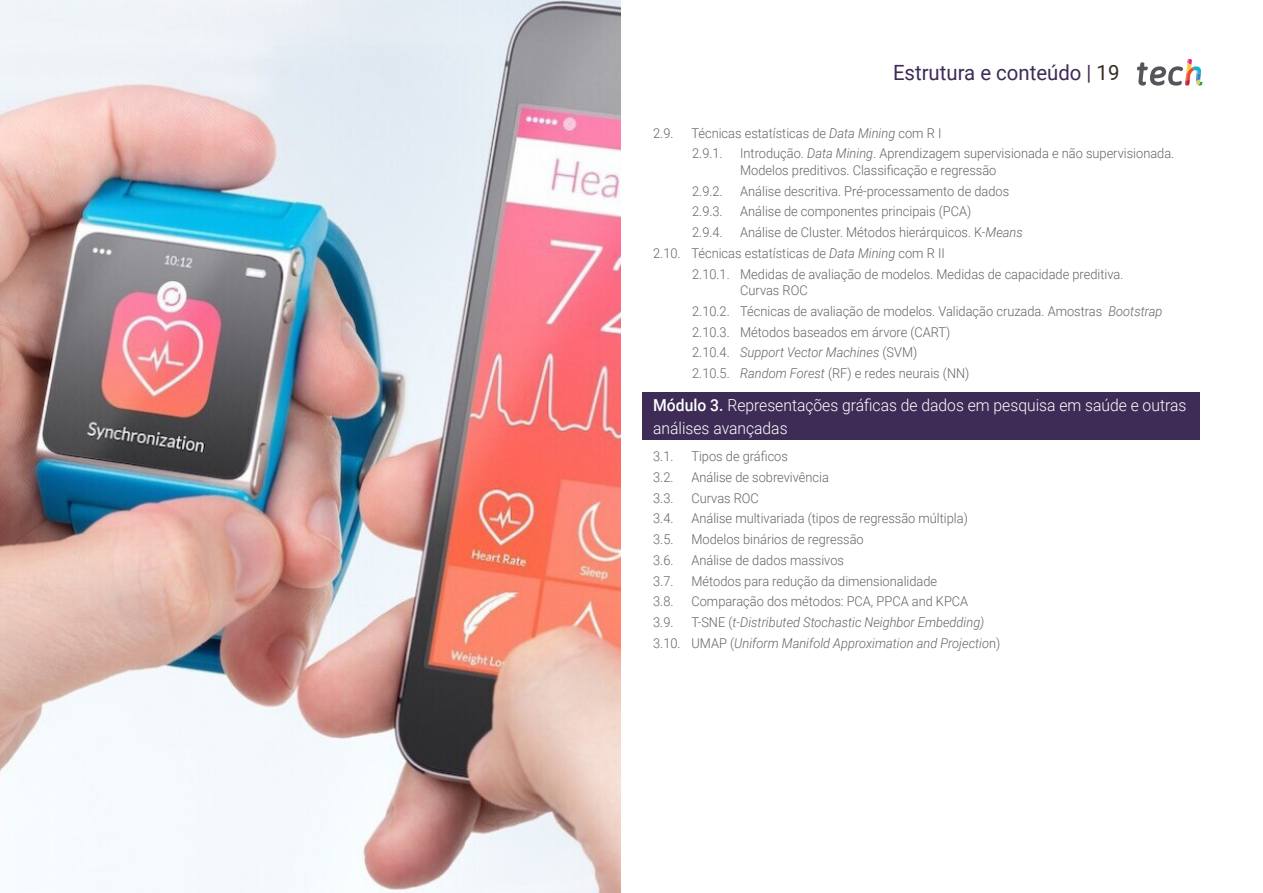
<style>
.page{position:relative;width:1263px;height:893px;background:#fff}
.page>*{position:absolute;margin:0;border:0;box-sizing:border-box;transform-origin:0 0}
.t1{font:21px "Roboto";color:#3e2b56}
.t2{font:300 16.5px/22.5px "Roboto";color:#fff;scale:.95 1}
.t3{font:300 13.5px/20.7px "Roboto";color:#61646a;scale:.95 1}
.t4{font:italic 300 13.5px/20.7px "Roboto";color:#61646a;scale:.95 1}
.s1{color:#312e20}
.s2{font-style:italic}
.s3{font-weight:500}
.s4{font-style:normal}
</style>
<div class="page">
<img style="left:0;top:0;width:621px;height:893px">
<div style="left:642px;top:393px;width:557px;height:47px;background:#3e2b56"></div>
<svg style="left:1137px;top:59px;width:65px;height:27px"></svg>
<h1 class="t1" style="left:893px;top:57px;width:228px">Estrutura e conteúdo | <span class="s1">19</span></h1>
<p class="t3" style="left:653px;top:122px;width:23px">2.9.</p>
<p class="t3" style="left:691px;top:122px;width:265px">Técnicas estatísticas de <span class="s2">Data Mining</span> com R I<br>2.9.1.</p>
<p class="t3" style="left:740px;top:145px;width:458px;line-height:16.5px">Introdução. <span class="s2">Data Mining</span>. Aprendizagem supervisionada e não supervisionada.<br>Modelos preditivos. Classificação e regressão</p>
<p class="t3" style="left:692px;top:180px;width:34px">2.9.2.</p>
<p class="t3" style="left:740px;top:180px;width:285px">Análise descritiva. Pré-processamento de dados</p>
<p class="t3" style="left:692px;top:201px;width:34px">2.9.3.</p>
<p class="t3" style="left:740px;top:201px;width:245px">Análise de componentes principais (PCA)</p>
<p class="t3" style="left:692px;top:222px;width:34px">2.9.4.</p>
<p class="t3" style="left:653px;top:222px;width:391px;text-indent:87px">Análise de Cluster. Métodos hierárquicos. K-<span class="s2">Means<br></span>2.10. Técnicas estatísticas de <span class="s2">Data Mining</span> com R II</p>
<p class="t3" style="left:740px;top:265px;width:405px;line-height:16.5px;text-indent:-48px">2.10.1. Medidas de avaliação de modelos. Medidas de capacidade preditiva.<br>Curvas ROC</p>
<p class="t3" style="left:692px;top:300px;width:496px">2.10.2. Técnicas de avaliação de modelos. Validação cruzada. Amostras <span class="s2">Bootstrap </span>2.10.3. Métodos baseados em árvore (CART)<br>2.10.4. <span class="s2">Support Vector Machines</span> (SVM)<br>2.10.5. <span class="s2">Random Forest</span> (RF) e redes neurais (NN)</p>
<p class="t2" style="left:653px;top:394px;width:563px"><span class="s3">Módulo 3.</span> Representações gráficas de dados em pesquisa em saúde e outras análises avançadas</p>
<p class="t3" style="left:653px;top:445px;width:23px">3.1.</p>
<p class="t3" style="left:691px;top:445px;width:103px">Tipos de gráficos</p>
<p class="t3" style="left:653px;top:466px;width:23px">3.2.</p>
<p class="t3" style="left:691px;top:466px;width:146px">Análise de sobrevivência</p>
<p class="t3" style="left:653px;top:487px;width:23px">3.3.</p>
<p class="t3" style="left:691px;top:487px;width:73px">Curvas ROC</p>
<p class="t3" style="left:653px;top:508px;width:23px">3.4.</p>
<p class="t3" style="left:691px;top:508px;width:292px">Análise multivariada (tipos de regressão múltipla)</p>
<p class="t3" style="left:653px;top:528px;width:23px">3.5.</p>
<p class="t3" style="left:691px;top:528px;width:183px">Modelos binários de regressão</p>
<p class="t3" style="left:653px;top:549px;width:23px">3.6.</p>
<p class="t3" style="left:691px;top:549px;width:162px">Análise de dados massivos</p>
<p class="t3" style="left:653px;top:570px;width:23px">3.7.</p>
<p class="t3" style="left:691px;top:570px;width:260px">Métodos para redução da dimensionalidade</p>
<p class="t3" style="left:653px;top:591px;width:23px">3.8.</p>
<p class="t3" style="left:691px;top:591px;width:293px">Comparação dos métodos: PCA, PPCA and KPCA</p>
<p class="t3" style="left:653px;top:611px;width:23px">3.9.</p>
<p class="t4" style="left:653px;top:611px;width:367px;text-indent:38px"><span class="s4">T-SNE (</span>t-Distributed Stochastic Neighbor Embedding)<br><span class="s4">3.10. UMAP (</span>Uniform Manifold Approximation and Projectio<span class="s4">n)</span></p>
</div>
